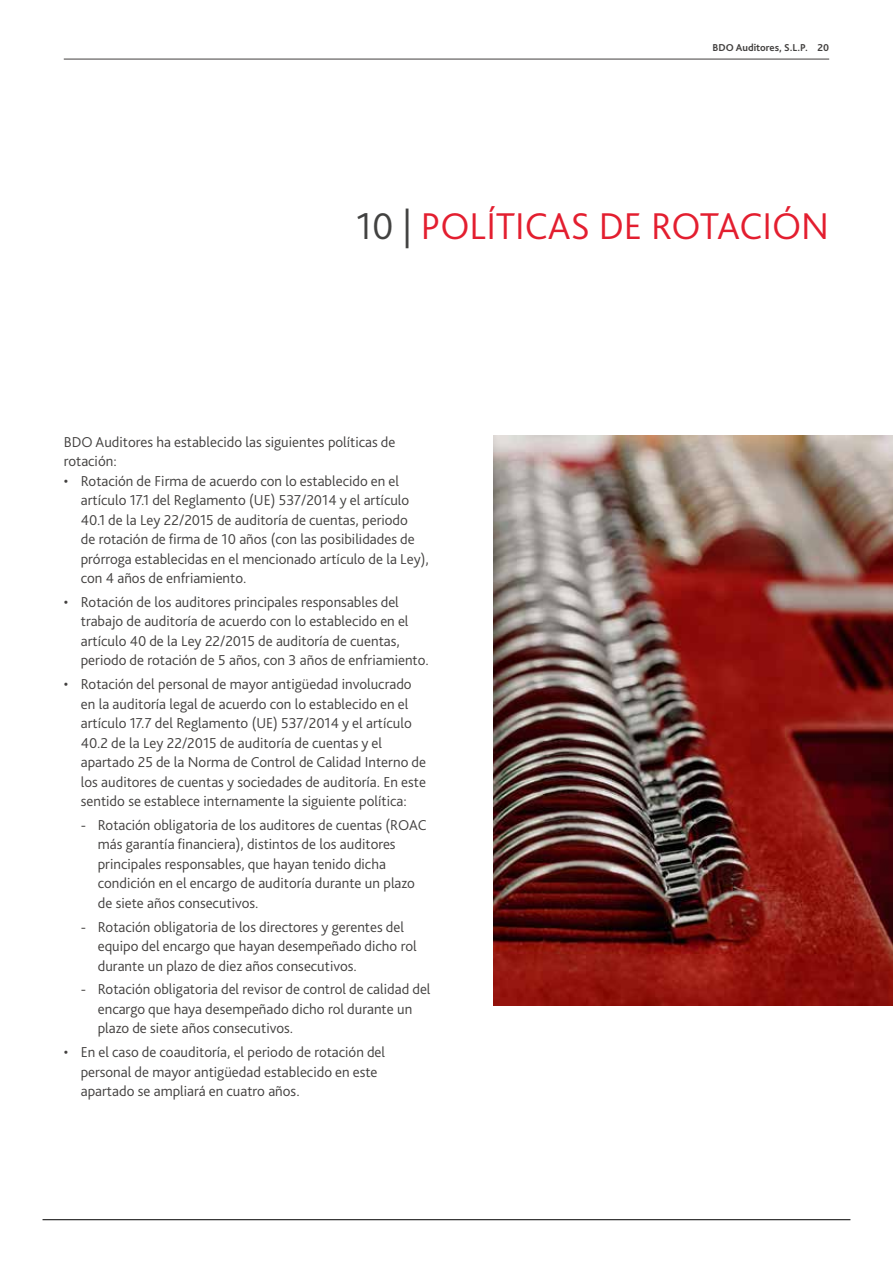
<style>
.page{position:relative;width:893px;height:1263px;background:#fff}
.page>*{position:absolute;margin:0;border:0;box-sizing:border-box;transform-origin:0 0}
.t1{font:300 39px "Bliss Pro";color:#e31e2f}
.t2{font:300 15px/19.5px "Bliss Pro";color:#42403f}
.t3{font:700 10.5px "Bliss Pro";color:#42403f}
.s1{color:#424241}
</style>
<div class="page">
<hr style="left:43px;top:1219px;width:807px;height:1px;background:#000">
<hr style="left:64px;top:59px;width:765px;height:1px;background:#42403f">
<img style="left:493px;top:435px;width:400px;height:571px">
<p class="t3" style="left:713px;top:40px;width:118px">BDO Auditores, S.L.P. 20</p>
<h1 class="t1" style="left:356px;top:202px;width:474px"><span class="s1">10 |</span> POLÍTICAS DE ROTACIÓN</h1>
<p class="t2" style="left:64px;top:431px;width:333px">BDO Auditores ha establecido las siguientes políticas de rotación:</p>
<p class="t2" style="left:81px;top:470px;width:349px;text-indent:-17px">• Rotación de Firma de acuerdo con lo establecido en el artículo 17.1 del Reglamento (UE) 537/2014 y el artículo 40.1 de la Ley 22/2015 de auditoría de cuentas, periodo<br>de rotación de firma de 10 años (con las posibilidades de prórroga establecidas en el mencionado artículo de la Ley), con 4 años de enfriamiento.</p>
<p class="t2" style="left:81px;top:592px;width:350px;text-indent:-17px">• Rotación de los auditores principales responsables del trabajo de auditoría de acuerdo con lo establecido en el artículo 40 de la Ley 22/2015 de auditoría de cuentas, periodo de rotación de 5 años, con 3 años de enfriamiento.</p>
<p class="t2" style="left:81px;top:674px;width:347px;text-indent:-17px">• Rotación del personal de mayor antigüedad involucrado en la auditoría legal de acuerdo con lo establecido en el artículo 17.7 del Reglamento (UE) 537/2014 y el artículo 40.2 de la Ley 22/2015 de auditoría de cuentas y el apartado 25 de la Norma de Control de Calidad Interno de los auditores de cuentas y sociedades de auditoría. En este sentido se establece internamente la siguiente política:</p>
<p class="t2" style="left:98px;top:815px;width:330px;text-indent:-17px">- Rotación obligatoria de los auditores de cuentas (ROAC más garantía financiera), distintos de los auditores principales responsables, que hayan tenido dicha condición en el encargo de auditoría durante un plazo de siete años consecutivos.</p>
<p class="t2" style="left:98px;top:916px;width:320px;text-indent:-17px">- Rotación obligatoria de los directores y gerentes del equipo del encargo que hayan desempeñado dicho rol durante un plazo de diez años consecutivos.</p>
<p class="t2" style="left:98px;top:979px;width:334px;text-indent:-17px">- Rotación obligatoria del revisor de control de calidad del encargo que haya desempeñado dicho rol durante un plazo de siete años consecutivos.</p>
<p class="t2" style="left:81px;top:1042px;width:306px;text-indent:-17px">• En el caso de coauditoría, el periodo de rotación del personal de mayor antigüedad establecido en este apartado se ampliará en cuatro años.</p>
</div>
